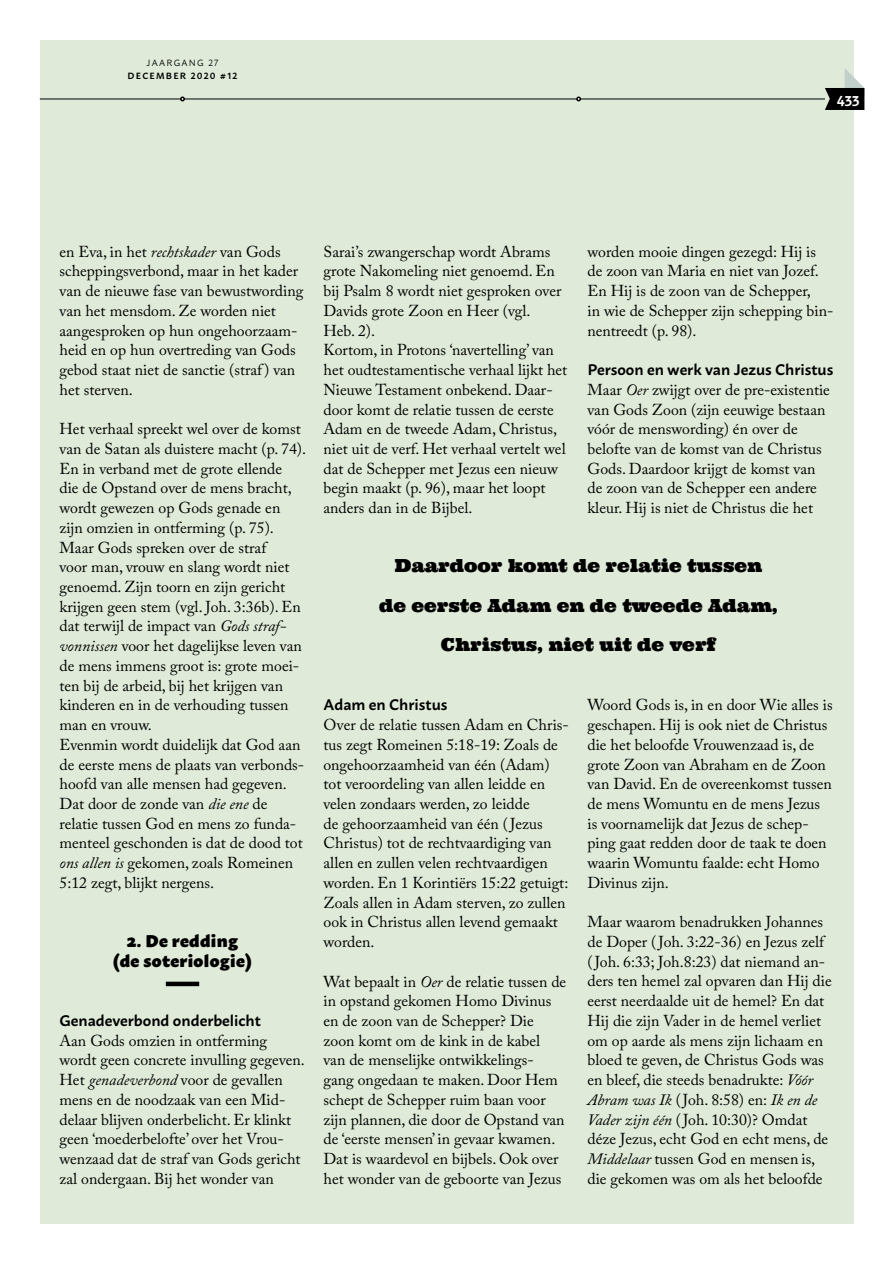
<style>
.page{position:relative;width:893px;height:1263px;background:#fff}
.page>*{position:absolute;margin:0;border:0;box-sizing:border-box;transform-origin:0 0}
.t1{font:18px/39.5px "Ultra";color:#000;text-align:center}
.t2{font:900 16.8px/19.6px "Macho";letter-spacing:.02em;color:#000;text-align:center}
.t3{font:15.75px/19.6px "Adobe Caslon Pro";color:#000}
.t4{font:600 15.3px "Macho";color:#000}
.t5{font:600 15px "Macho";color:#fff}
.t6{font:600 9px "Macho";letter-spacing:.14em;color:#000}
.t7{font:9px "Macho";letter-spacing:.14em;color:#000}
.s1{font-style:italic}
</style>
<div class="page">
<div style="left:40px;top:40px;width:813px;height:1183px;background:#dfead8"></div>
<hr style="left:40px;top:99px;width:785px;height:1px;background:#000">
<svg style="left:576px;top:97px;width:5px;height:4px"></svg>
<svg style="left:180px;top:97px;width:5px;height:4px"></svg>
<svg style="left:825px;top:68px;width:39px;height:42px"></svg>
<hr style="left:166px;top:982px;width:33px;height:4px;background:#000">
<p class="t7" style="left:146px;top:55px;width:74px">JAARGANG 27</p>
<p class="t6" style="left:128px;top:68px;width:111px">DECEMBER 2020 #12</p>
<p class="t5" style="left:837px;top:85px;width:24px">433</p>
<p class="t3" style="left:60px;top:241px;width:245px">en Eva, in het <span class="s1">rechtskader</span> van Gods scheppingsverbond, maar in het kader van de nieuwe fase van bewustwording van het mensdom. Ze worden niet aangesproken op hun ongehoorzaam&shy;heid en op hun overtreding van Gods gebod staat niet de sanctie (straf ) van het sterven.</p>
<p class="t3" style="left:60px;top:419px;width:248px">Het verhaal spreekt wel over de komst van de Satan als duistere macht (p. 74).<br>En in verband met de grote ellende<br>die de Opstand over de mens bracht, wordt gewezen op Gods genade en zijn omzien in ontferming (p. 75).<br>Maar Gods spreken over de straf<br>voor man, vrouw en slang wordt niet genoemd. Zijn toorn en zijn gericht krijgen geen stem (vgl. Joh. 3:36b). En dat terwijl de impact van <span class="s1">Gods straf&shy;vonnissen</span> voor het dagelijkse leven van de mens immens groot is: grote moei&shy;ten bij de arbeid, bij het krijgen van kinderen en in de verhouding tussen man en vrouw.<br>Evenmin wordt duidelijk dat God aan de eerste mens de plaats van verbonds&shy;hoofd van alle mensen had gegeven.<br>Dat door de zonde van <span class="s1">die ene</span> de relatie tussen God en mens zo funda&shy;menteel geschonden is dat de dood tot <span class="s1">ons allen is</span> gekomen, zoals Romeinen 5:12 zegt, blijkt nergens.</p>
<p class="t2" style="left:113px;top:929px;width:140px">2. De redding (de soteriologie)</p>
<p class="t4" style="left:60px;top:1007px;width:203px">Genadeverbond onderbelicht</p>
<p class="t3" style="left:60px;top:1030px;width:247px">Aan Gods omzien in ontferming wordt geen concrete invulling gegeven.<br>Het <span class="s1">genadeverbond</span> voor de gevallen mens en de noodzaak van een Mid&shy;delaar blijven onderbelicht. Er klinkt geen ‘moederbelofte’ over het Vrou&shy;wenzaad dat de straf van Gods gericht zal ondergaan. Bij het wonder van</p>
<p class="t3" style="left:323px;top:241px;width:245px">Sarai’s zwangerschap wordt Abrams grote Nakomeling niet genoemd. En bij Psalm 8 wordt niet gesproken over<br>Davids grote Zoon en Heer (vgl.<br>Heb. 2).<br>Kortom, in Protons ‘navertelling’ van het oudtestamentische verhaal lijkt het<br>Nieuwe Testament onbekend. Daar&shy;door komt de relatie tussen de eerste<br>Adam en de tweede Adam, Christus, niet uit de verf. Het verhaal vertelt wel dat de Schepper met Jezus een nieuw begin maakt (p. 96), maar het loopt anders dan in de Bijbel.</p>
<p class="t3" style="left:587px;top:241px;width:247px">worden mooie dingen gezegd: Hij is de zoon van Maria en niet van Jozef.<br>En Hij is de zoon van de Schepper,<br>in wie de Schepper zijn schepping bin&shy;nentreedt (p. 98).</p>
<p class="t4" style="left:587px;top:356px;width:247px">Persoon en werk van Jezus Christus</p>
<p class="t3" style="left:587px;top:380px;width:244px">Maar <span class="s1">Oer</span> zwijgt over de pre-existentie van Gods Zoon (zijn eeuwige bestaan vóór de menswording) én over de belofte van de komst van de Christus Gods. Daardoor krijgt de komst van de zoon van de Schepper een andere kleur. Hij is niet de Christus die het</p>
<p class="t1" style="left:379px;top:546px;width:400px">Daardoor komt de relatie tussen de eerste Adam en de tweede Adam,<br>Christus, niet uit de verf</p>
<p class="t4" style="left:323px;top:691px;width:126px">Adam en Christus</p>
<p class="t3" style="left:323px;top:715px;width:247px">Over de relatie tussen Adam en Chris&shy;tus zegt Romeinen 5:18-19: Zoals de ongehoorzaamheid van één (Adam) tot veroordeling van allen leidde en velen zondaars werden, zo leidde<br>de gehoorzaamheid van één ( Jezus Christus) tot de rechtvaardiging van allen en zullen velen rechtvaardigen worden. En 1 Korintiërs 15:22 getuigt:<br>Zoals allen in Adam sterven, zo zullen ook in Christus allen levend gemaakt worden.</p>
<p class="t3" style="left:323px;top:971px;width:244px">Wat bepaalt in <span class="s1">Oer</span> de relatie tussen de in opstand gekomen Homo Divinus en de zoon van de Schepper? Die zoon komt om de kink in de kabel<br>van de menselijke ontwikkelings&shy;gang ongedaan te maken. Door Hem schept de Schepper ruim baan voor zijn plannen, die door de Opstand van de ‘eerste mensen’ in gevaar kwamen.<br>Dat is waardevol en bijbels. Ook over het wonder van de geboorte van Jezus</p>
<p class="t3" style="left:587px;top:695px;width:247px">Woord Gods is, in en door Wie alles is geschapen. Hij is ook niet de Christus die het beloofde Vrouwenzaad is, de grote Zoon van Abraham en de Zoon van David. En de overeenkomst tussen de mens Womuntu en de mens Jezus is voornamelijk dat Jezus de schep&shy;ping gaat redden door de taak te doen waarin Womuntu faalde: echt Homo<br>Divinus zijn.</p>
<p class="t3" style="left:587px;top:912px;width:246px">Maar waarom benadrukken Johannes de Doper ( Joh. 3:22-36) en Jezus zelf ( Joh. 6:33; Joh.8:23) dat niemand an&shy;ders ten hemel zal opvaren dan Hij die eerst neerdaalde uit de hemel? En dat Hij die zijn Vader in de hemel verliet om op aarde als mens zijn lichaam en bloed te geven, de Christus Gods was en bleef, die steeds benadrukte: <span class="s1">Vóór Abram was Ik</span> ( Joh. 8:58) en: <span class="s1">Ik en de Vader zijn één</span> ( Joh. 10:30)? Omdat déze Jezus, echt God en echt mens, de <span class="s1">Middelaar</span> tussen God en mensen is, die gekomen was om als het beloofde</p>
</div>
